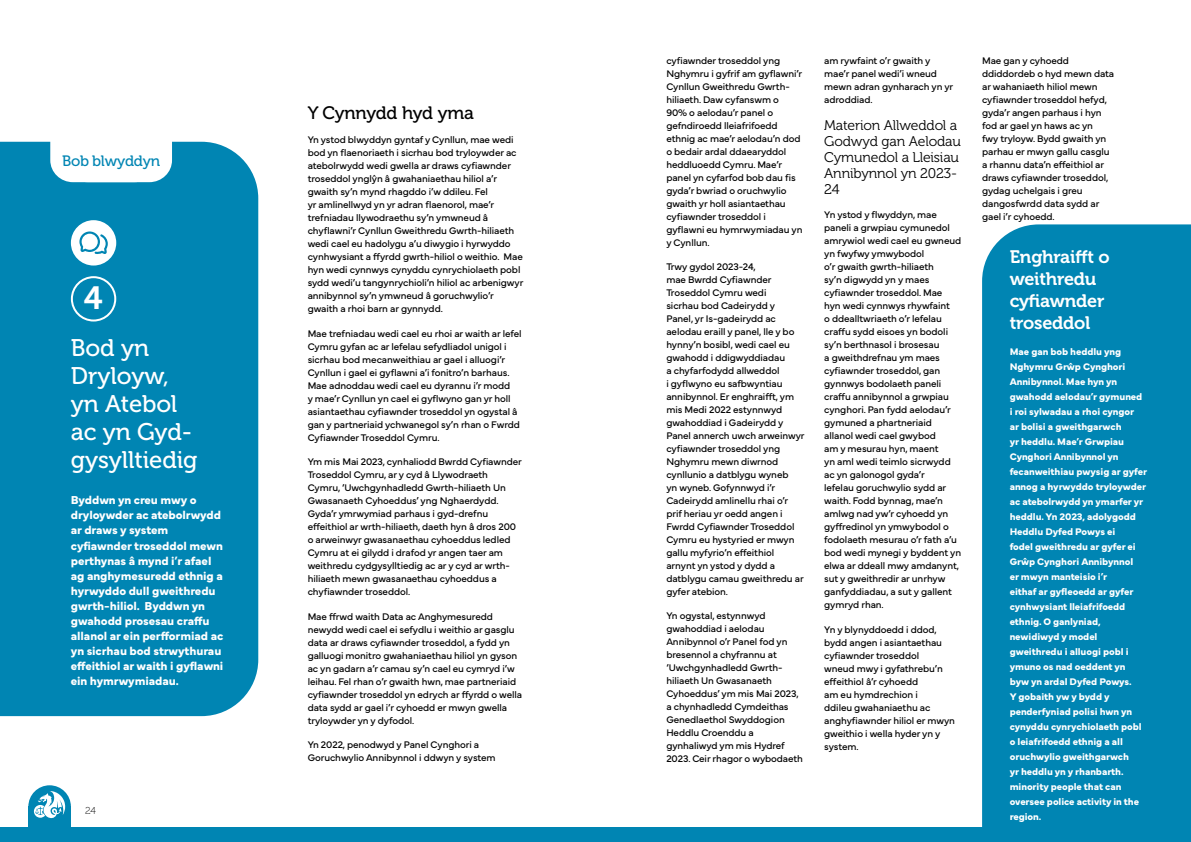
<style>
.page{position:relative;width:1191px;height:842px;background:#fff}
.page>*{position:absolute;margin:0;border:0;box-sizing:border-box;transform-origin:0 0}
.t1{font:32px "Museo 700";color:#fff}
.t2{font:24px/28px "Museo 500";letter-spacing:-.005em;color:#fff}
.t3{font:18px/22px "Museo 700";letter-spacing:-.01em;color:#fff}
.t4{font:18px "Museo 500";letter-spacing:-.01em;color:#000}
.t5{font:15px "Museo 500";letter-spacing:-.01em;color:#0085b3}
.t6{font:14px/16px "Museo 300";letter-spacing:-.01em;color:#000}
.t7{font:700 12px/15px "Mundial";letter-spacing:-.01em;color:#fff}
.t8{font:10px/13px "Mundial";letter-spacing:-.01em;color:#000}
.t9{font:700 10px/15px "Mundial";letter-spacing:-.01em;color:#fff}
.t10{font:10px "Museo 100";color:#000}
</style>
<div class="page">
<div style="left:0;top:828px;width:595px;height:14px;background:#0085b3"></div>
<div style="left:28px;top:806px;width:43px;height:36px;background:#0085b3"></div>
<div style="left:28px;top:785px;width:43px;height:43px;background:#0085b3;border-radius:50%"></div>
<svg style="left:34px;top:791px;width:31px;height:28px"></svg>
<div style="left:982px;top:224px;width:209px;height:604px;background:#0085b3"></div>
<div style="left:595px;top:828px;width:596px;height:14px;background:#0085b3"></div>
<div style="left:0;top:142px;width:258px;height:574px;background:#0085b3"></div>
<div style="left:71px;top:220px;width:45px;height:46px;background:#fff;border-radius:50%"></div>
<svg style="left:79px;top:231px;width:29px;height:23px"></svg>
<div style="left:71px;top:276px;width:45px;height:45px;border:2px solid #fff;border-radius:50%"></div>
<svg style="left:50px;top:141px;width:122px;height:41px"></svg>
<h3 class="t5" style="left:62px;top:152px;width:100px">Bob blwyddyn</h3>
<h3 class="t5" style="left:84px;top:152px;width:56px">We will:</h3>
<h1 class="t1" style="left:84px;top:280px;width:20px">4</h1>
<h2 class="t2" style="left:71px;top:334px;width:128px">Bod yn<br>Dryloyw, yn Atebol ac yn Gyd&shy;gysylltiedig</h2>
<p class="t7" style="left:71px;top:492px;width:154px">Byddwn yn creu mwy o dryloywder ac atebolrwydd ar draws y system cyfiawnder troseddol mewn perthynas â mynd i’r afael ag anghymesuredd ethnig a hyrwyddo dull gweithredu gwrth-hiliol. Byddwn yn gwahodd prosesau craffu allanol ar ein perfformiad ac yn sicrhau bod strwythurau effeithiol ar waith i gyflawni ein hymrwymiadau.</p>
<p class="t10" style="left:85px;top:805px;width:12px">24</p>
<h3 class="t4" style="left:308px;top:103px;width:168px">Y Cynnydd hyd yma</h3>
<p class="t8" style="left:308px;top:133px;width:217px">Yn ystod blwyddyn gyntaf y Cynllun, mae wedi bod yn flaenoriaeth i sicrhau bod tryloywder ac atebolrwydd wedi gwella ar draws cyfiawnder troseddol ynglŷn â gwahaniaethau hiliol a’r gwaith sy’n mynd rhagddo i’w ddileu. Fel<br>yr amlinellwyd yn yr adran flaenorol, mae’r trefniadau llywodraethu sy’n ymwneud â chyflawni’r Cynllun Gweithredu Gwrth-hiliaeth wedi cael eu hadolygu a’u diwygio i hyrwyddo cynhwysiant a ffyrdd gwrth-hiliol o weithio. Mae hyn wedi cynnwys cynyddu cynrychiolaeth pobl sydd wedi’u tangynrychioli’n hiliol ac arbenigwyr annibynnol sy’n ymwneud â goruchwylio’r gwaith a rhoi barn ar gynnydd.</p>
<p class="t8" style="left:308px;top:326px;width:215px">Mae trefniadau wedi cael eu rhoi ar waith ar lefel Cymru gyfan ac ar lefelau sefydliadol unigol i sicrhau bod mecanweithiau ar gael i alluogi’r Cynllun i gael ei gyflawni a’i fonitro’n barhaus.<br>Mae adnoddau wedi cael eu dyrannu i’r modd<br>y mae’r Cynllun yn cael ei gyflwyno gan yr holl asiantaethau cyfiawnder troseddol yn ogystal â gan y partneriaid ychwanegol sy’n rhan o Fwrdd Cyfiawnder Troseddol Cymru.</p>
<p class="t8" style="left:308px;top:454px;width:216px">Ym mis Mai 2023, cynhaliodd Bwrdd Cyfiawnder Troseddol Cymru, ar y cyd â Llywodraeth Cymru, ‘Uwchgynhadledd Gwrth-hiliaeth Un Gwasanaeth Cyhoeddus’ yng Nghaerdydd.<br>Gyda’r ymrwymiad parhaus i gyd-drefnu effeithiol ar wrth-hiliaeth, daeth hyn â dros 200 o arweinwyr gwasanaethau cyhoeddus ledled Cymru at ei gilydd i drafod yr angen taer am weithredu cydgysylltiedig ac ar y cyd ar wrth&shy;hiliaeth mewn gwasanaethau cyhoeddus a chyfiawnder troseddol.</p>
<p class="t8" style="left:308px;top:609px;width:216px">Mae ffrwd waith Data ac Anghymesuredd newydd wedi cael ei sefydlu i weithio ar gasglu data ar draws cyfiawnder troseddol, a fydd yn galluogi monitro gwahaniaethau hiliol yn gyson ac yn gadarn a’r camau sy’n cael eu cymryd i’w leihau. Fel rhan o’r gwaith hwn, mae partneriaid cyfiawnder troseddol yn edrych ar ffyrdd o wella data sydd ar gael i’r cyhoedd er mwyn gwella tryloywder yn y dyfodol.</p>
<p class="t8" style="left:308px;top:737px;width:189px">Yn 2022, penodwyd y Panel Cynghori a<br>Goruchwylio Annibynnol i ddwyn y system</p>
<p class="t8" style="left:666px;top:53px;width:138px">cyfiawnder troseddol yng<br>Nghymru i gyfrif am gyflawni’r<br>Cynllun Gweithredu Gwrth&shy;hiliaeth. Daw cyfanswm o<br>90% o aelodau’r panel o gefndiroedd lleiafrifoedd ethnig ac mae’r aelodau’n dod o bedair ardal ddaearyddol heddluoedd Cymru. Mae’r panel yn cyfarfod bob dau fis gyda’r bwriad o oruchwylio gwaith yr holl asiantaethau cyfiawnder troseddol i gyflawni eu hymrwymiadau yn y Cynllun.</p>
<p class="t8" style="left:666px;top:259px;width:140px">Trwy gydol 2023-24,<br>mae Bwrdd Cyfiawnder<br>Troseddol Cymru wedi<br>sicrhau bod Cadeirydd y<br>Panel, yr Is-gadeirydd ac aelodau eraill y panel, lle y bo hynny’n bosibl, wedi cael eu gwahodd i ddigwyddiadau<br>a chyfarfodydd allweddol<br>i gyflwyno eu safbwyntiau annibynnol. Er enghraifft, ym mis Medi 2022 estynnwyd gwahoddiad i Gadeirydd y<br>Panel annerch uwch arweinwyr cyfiawnder troseddol yng<br>Nghymru mewn diwrnod cynllunio a datblygu wyneb<br>yn wyneb. Gofynnwyd i’r<br>Cadeirydd amlinellu rhai o’r prif heriau yr oedd angen i<br>Fwrdd Cyfiawnder Troseddol<br>Cymru eu hystyried er mwyn gallu myfyrio’n effeithiol arnynt yn ystod y dydd a datblygu camau gweithredu ar gyfer atebion.</p>
<p class="t8" style="left:666px;top:608px;width:138px">Yn ogystal, estynnwyd gwahoddiad i aelodau<br>Annibynnol o’r Panel fod yn bresennol a chyfrannu at ‘Uwchgynhadledd Gwrth&shy;hiliaeth Un Gwasanaeth<br>Cyhoeddus’ ym mis Mai 2023, a chynhadledd Cymdeithas<br>Genedlaethol Swyddogion<br>Heddlu Croenddu a gynhaliwyd ym mis Hydref<br>2023. Ceir rhagor o wybodaeth</p>
<p class="t8" style="left:824px;top:53px;width:131px">am rywfaint o’r gwaith y mae’r panel wedi’i wneud mewn adran gynharach yn yr adroddiad.</p>
<h3 class="t6" style="left:824px;top:117px;width:138px">Materion Allweddol a<br>Godwyd gan Aelodau<br>Cymunedol a Lleisiau<br>Annibynnol yn 2023-<br>24</h3>
<p class="t8" style="left:824px;top:207px;width:138px">Yn ystod y flwyddyn, mae paneli a grwpiau cymunedol amrywiol wedi cael eu gwneud yn fwyfwy ymwybodol<br>o’r gwaith gwrth-hiliaeth<br>sy’n digwydd yn y maes cyfiawnder troseddol. Mae hyn wedi cynnwys rhywfaint<br>o ddealltwriaeth o’r lefelau craffu sydd eisoes yn bodoli sy’n berthnasol i brosesau<br>a gweithdrefnau ym maes cyfiawnder troseddol, gan gynnwys bodolaeth paneli craffu annibynnol a grwpiau cynghori. Pan fydd aelodau’r gymuned a phartneriaid allanol wedi cael gwybod<br>am y mesurau hyn, maent<br>yn aml wedi teimlo sicrwydd ac yn galonogol gyda’r<br>lefelau goruchwylio sydd ar waith. Fodd bynnag, mae’n amlwg nad yw’r cyhoedd yn gyffredinol yn ymwybodol o fodolaeth mesurau o’r fath a’u bod wedi mynegi y byddent yn elwa ar ddeall mwy amdanynt, sut y gweithredir ar unrhyw ganfyddiadau, a sut y gallent gymryd rhan.</p>
<p class="t8" style="left:824px;top:622px;width:132px">Yn y blynyddoedd i ddod, bydd angen i asiantaethau cyfiawnder troseddol<br>wneud mwy i gyfathrebu’n effeithiol â’r cyhoedd<br>am eu hymdrechion i<br>ddileu gwahaniaethu ac anghyfiawnder hiliol er mwyn gweithio i wella hyder yn y system.</p>
<p class="t8" style="left:982px;top:53px;width:134px">Mae gan y cyhoedd ddiddordeb o hyd mewn data ar wahaniaeth hiliol mewn cyfiawnder troseddol hefyd, gyda’r angen parhaus i hyn fod ar gael yn haws ac yn<br>fwy tryloyw. Bydd gwaith yn parhau er mwyn gallu casglu a rhannu data’n effeithiol ar draws cyfiawnder troseddol, gydag uchelgais i greu dangosfwrdd data sydd ar gael i’r cyhoedd.</p>
<h3 class="t3" style="left:1009px;top:246px;width:101px">Enghraifft o weithredu cyfiawnder troseddol</h3>
<p class="t9" style="left:1009px;top:343px;width:139px">Mae gan bob heddlu yng<br>Nghymru Grŵp Cynghori<br>Annibynnol. Mae hyn yn gwahodd aelodau’r gymuned i roi sylwadau a rhoi cyngor<br>ar bolisi a gweithgarwch<br>yr heddlu. Mae’r Grwpiau<br>Cynghori Annibynnol yn fecanweithiau pwysig ar gyfer annog a hyrwyddo tryloywder ac atebolrwydd yn ymarfer yr heddlu. Yn 2023, adolygodd<br>Heddlu Dyfed Powys ei<br>fodel gweithredu ar gyfer ei<br>Grŵp Cynghori Annibynnol<br>er mwyn manteisio i’r<br>eithaf ar gyfleoedd ar gyfer cynhwysiant lleiafrifoedd ethnig. O ganlyniad, newidiwyd y model gweithredu i alluogi pobl i ymuno os nad oeddent yn byw yn ardal Dyfed Powys.<br>Y gobaith yw y bydd y penderfyniad polisi hwn yn cynyddu cynrychiolaeth pobl o leiafrifoedd ethnig a all oruchwylio gweithgarwch<br>yr heddlu yn y rhanbarth. minority people that can oversee police activity in the region.</p>
</div>
